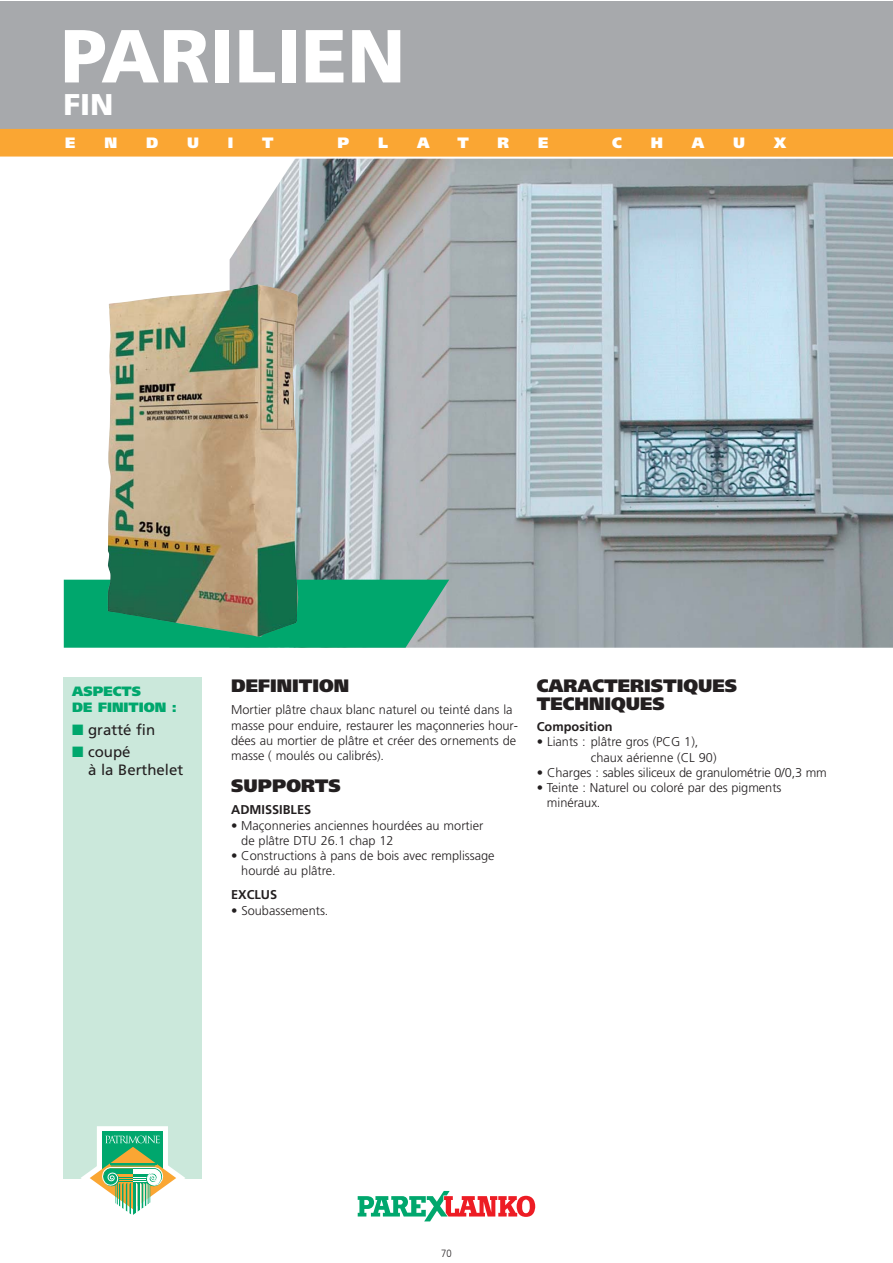
<style>
.page{position:relative;width:893px;height:1263px;background:#fff}
.page>*{position:absolute;margin:0;border:0;box-sizing:border-box;transform-origin:0 0}
.t1{font:900 75px "Frutiger";color:#fff}
.t2{font:900 30px "Frutiger";color:#fff}
.t3{font:900 18px/18px "Frutiger";color:#231f20}
.t4{font:15px/18px "Frutiger";color:#231f20}
.t5{font:900 15px "Frutiger";color:#fff}
.t6{font:900 13.5px/16.2px "Frutiger";color:#00a76d}
.t7{font:300 12.75px/15.3px "Frutiger";color:#231f20}
.t8{font:700 12.75px "Frutiger";color:#231f20}
.t9{font:300 10.5px "Frutiger";color:#231f20;scale:.9 1}
.s1{color:#00a76d}
</style>
<div class="page">
<div style="left:0;top:1px;width:892px;height:143px;background:#a7a9ac"></div>
<svg style="left:358px;top:1191px;width:177px;height:30px"></svg>
<img style="left:230px;top:159px;width:662px;height:489px">
<div style="left:64px;top:677px;width:138px;height:502px;background:#cbe8db"></div>
<svg style="left:81px;top:1126px;width:104px;height:89px"></svg>
<svg style="left:64px;top:580px;width:385px;height:68px;background:#12a874"></svg>
<img style="left:107px;top:284px;width:192px;height:353px">
<div style="left:0;top:129px;width:892px;height:28px;background:#faa633"></div>
<h1 class="t1" style="left:61px;top:26px;width:346px">PARILIEN</h1>
<h2 class="t2" style="left:63px;top:92px;width:52px">FIN</h2>
<p class="t5" style="left:65px;top:136px;width:12px">E</p>
<p class="t5" style="left:104px;top:136px;width:14px">N</p>
<p class="t5" style="left:146px;top:136px;width:14px">D</p>
<p class="t5" style="left:187px;top:136px;width:13px">U</p>
<p class="t5" style="left:228px;top:136px;width:7px">I</p>
<p class="t5" style="left:262px;top:136px;width:13px">T</p>
<p class="t5" style="left:337px;top:136px;width:13px">P</p>
<p class="t5" style="left:378px;top:136px;width:12px">L</p>
<p class="t5" style="left:417px;top:136px;width:14px">A</p>
<p class="t5" style="left:457px;top:136px;width:13px">T</p>
<p class="t5" style="left:498px;top:136px;width:13px">R</p>
<p class="t5" style="left:538px;top:136px;width:12px">E</p>
<p class="t5" style="left:612px;top:136px;width:11px">C</p>
<p class="t5" style="left:651px;top:136px;width:14px">H</p>
<p class="t5" style="left:692px;top:136px;width:14px">A</p>
<p class="t5" style="left:733px;top:136px;width:13px">U</p>
<p class="t5" style="left:774px;top:136px;width:14px">X</p>
<p class="t6" style="left:72px;top:684px;width:106px">ASPECTS<br>DE FINITION :</p>
<p class="t4" style="left:72px;top:721px;width:84px"><span class="s1">■</span> gratté fin</p>
<p class="t4" style="left:88px;top:744px;width:97px;text-indent:-16px"><span class="s1">■</span> coupé<br>à la Berthelet</p>
<h3 class="t3" style="left:231px;top:679px;width:119px">DEFINITION</h3>
<p class="t7" style="left:231px;top:703px;width:288px">Mortier plâtre chaux blanc naturel ou teinté dans la masse pour enduire, restaurer les maçonneries hour&shy;dées au mortier de plâtre et créer des ornements de masse ( moulés ou calibrés).</p>
<h3 class="t3" style="left:231px;top:778px;width:111px">SUPPORTS</h3>
<p class="t8" style="left:231px;top:805px;width:82px">ADMISSIBLES</p>
<p class="t7" style="left:241px;top:818px;width:244px;text-indent:-10px">• Maçonneries anciennes hourdées au mortier de plâtre DTU 26.1 chap 12</p>
<p class="t7" style="left:241px;top:849px;width:255px;text-indent:-10px">• Constructions à pans de bois avec remplissage hourdé au plâtre.</p>
<p class="t8" style="left:231px;top:890px;width:48px">EXCLUS</p>
<p class="t7" style="left:231px;top:903px;width:99px">• Soubassements.</p>
<h3 class="t3" style="left:537px;top:679px;width:202px">CARACTERISTIQUES<br>TECHNIQUES</h3>
<p class="t8" style="left:537px;top:721px;width:77px">Composition</p>
<p class="t7" style="left:591px;top:735px;width:127px;text-indent:-54px">• Liants : plâtre gros (PCG 1), chaux aérienne (CL 90)</p>
<p class="t7" style="left:537px;top:766px;width:291px">• Charges : sables siliceux de granulométrie 0/0,3 mm</p>
<p class="t7" style="left:547px;top:781px;width:236px;text-indent:-10px">• Teinte : Naturel ou coloré par des pigments minéraux.</p>
<p class="t9" style="left:441px;top:1248px;width:13px">70</p>
</div>
